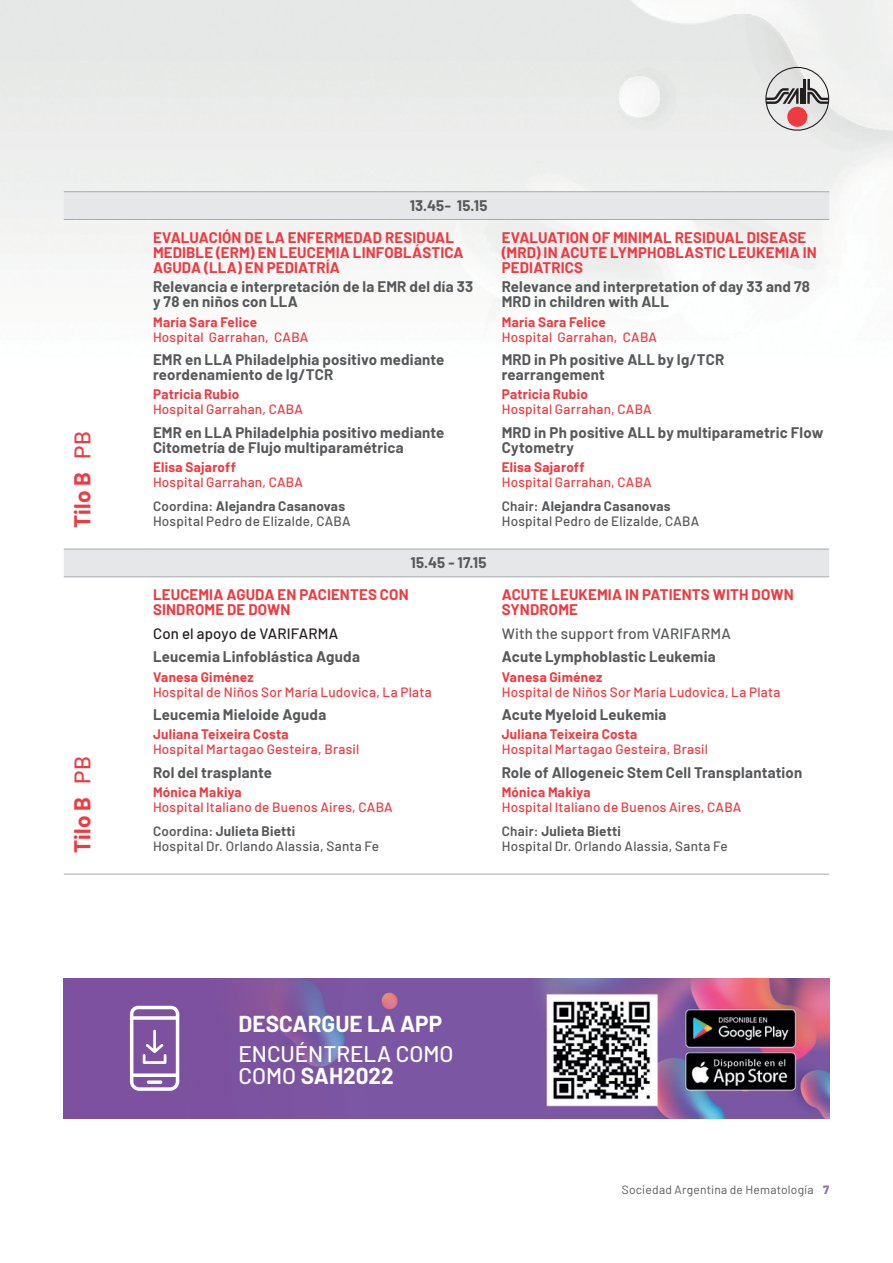
<style>
.page{position:relative;width:893px;height:1263px;background:#fff}
.page>*{position:absolute;margin:0;border:0;box-sizing:border-box;transform-origin:0 0}
.t1{font:500 22.5px/22.5px "Barlow";letter-spacing:-.005em;color:#fff}
.t2{font:700 22.5px "Barlow";letter-spacing:.005em;color:#ee3a41}
.t3{font:700 22.5px "Barlow";color:#fff}
.t4{font:700 15px/15px "Barlow";letter-spacing:.015em;color:#57585a}
.t5{font:700 15px/15px "Barlow";letter-spacing:.01em;color:#ee3a41}
.t6{font:500 15px "Barlow";letter-spacing:.01em;color:#57585a}
.t7{font:500 15px "Barlow";letter-spacing:.01em;color:#231f20}
.t8{font:500 13.5px/23.5px "Barlow";letter-spacing:.02em;color:#ee3a41}
.t9{font:700 13.5px "Barlow";letter-spacing:.02em;color:#ee3a41}
.t10{font:500 13.5px "Barlow";letter-spacing:.02em;color:#57585a}
.t11{font:12px "Barlow";letter-spacing:.02em;color:#57585a}
.s1{font-weight:500}
.s2{font-weight:600;color:#57585a}
.s3{font-weight:700;color:#57585a}
.s4{font-weight:700}
.s5{font-weight:800;color:#8f6daf}
</style>
<div class="page">
<svg style="left:765px;top:67px;width:64px;height:64px;background:#c3b6b6"></svg>
<svg style="left:64px;top:192px;width:765px;height:384px"></svg>
<hr style="left:64px;top:191px;width:85px;height:1px;background:#a8a9ad">
<hr style="left:149px;top:191px;width:340px;height:1px;background:#a8a9ad">
<hr style="left:489px;top:191px;width:340px;height:1px;background:#a8a9ad">
<hr style="left:64px;top:219px;width:85px;height:1px;background:#a8a9ad">
<hr style="left:149px;top:219px;width:340px;height:1px;background:#a8a9ad">
<hr style="left:489px;top:219px;width:340px;height:1px;background:#a8a9ad">
<hr style="left:64px;top:549px;width:85px;height:1px;background:#a8a9ad">
<hr style="left:149px;top:549px;width:340px;height:1px;background:#a8a9ad">
<hr style="left:489px;top:549px;width:340px;height:1px;background:#a8a9ad">
<hr style="left:64px;top:576px;width:85px;height:1px;background:#a8a9ad">
<hr style="left:149px;top:576px;width:340px;height:1px;background:#a8a9ad">
<hr style="left:489px;top:576px;width:340px;height:1px;background:#a8a9ad">
<hr style="left:64px;top:874px;width:85px;height:1px;background:#a8a9ad">
<hr style="left:149px;top:874px;width:340px;height:1px;background:#a8a9ad">
<hr style="left:489px;top:874px;width:340px;height:1px;background:#a8a9ad">
<img style="left:64px;top:978px;width:765px;height:140px">
<svg style="left:130px;top:1006px;width:49px;height:85px"></svg>
<h1 class="t2" style="left:66px;top:528px;width:98px;rotate:-90deg">Tilo B <span class="s1">PB</span></h1>
<h1 class="t2" style="left:66px;top:853px;width:98px;rotate:-90deg">Tilo B <span class="s1">PB</span></h1>
<p class="t4" style="left:410px;top:197px;width:79px">13.45- 15.15</p>
<p class="t5" style="left:153px;top:229px;width:312px">EVALUACIÓN DE LA ENFERMEDAD RESIDUAL<br>MEDIBLE (ERM) EN LEUCEMIA LINFOBLÁSTICA<br>AGUDA (LLA) EN PEDIATRÍA</p>
<p class="t4" style="left:153px;top:278px;width:322px">Relevancia e interpretación de la EMR del día 33 y 78 en niños con LLA</p>
<p class="t9" style="left:153px;top:312px;width:106px">María Sara Felice</p>
<p class="t8" style="left:153px;top:324px;width:157px">Hospital Garrahan, CABA</p>
<p class="t4" style="left:153px;top:351px;width:293px">EMR en LLA Philadelphia positivo mediante reordenamiento de Ig/TCR</p>
<p class="t9" style="left:153px;top:384px;width:88px">Patricia Rubio</p>
<p class="t8" style="left:153px;top:397px;width:151px">Hospital Garrahan, CABA</p>
<p class="t4" style="left:153px;top:424px;width:293px">EMR en LLA Philadelphia positivo mediante<br>Citometría de Flujo multiparamétrica</p>
<p class="t9" style="left:153px;top:457px;width:84px">Elisa Sajaroff</p>
<p class="t8" style="left:153px;top:469px;width:194px">Hospital Garrahan, CABA<br><span class="s2">Coordina:</span> <span class="s3">Alejandra Casanovas</span></p>
<p class="t10" style="left:153px;top:511px;width:199px">Hospital Pedro de Elizalde, CABA</p>
<p class="t4" style="left:411px;top:554px;width:77px">15.45 - 17.15</p>
<p class="t5" style="left:153px;top:586px;width:257px">LEUCEMIA AGUDA EN PACIENTES CON<br>SINDROME DE DOWN</p>
<p class="t7" style="left:153px;top:622px;width:187px">Con el apoyo de VARIFARMA</p>
<p class="t4" style="left:153px;top:648px;width:208px">Leucemia Linfoblástica Aguda</p>
<p class="t9" style="left:153px;top:667px;width:102px">Vanesa Giménez</p>
<p class="t8" style="left:153px;top:679px;width:280px">Hospital de Niños Sor María Ludovica, La Plata</p>
<p class="t4" style="left:153px;top:706px;width:175px">Leucemia Mieloide Aguda</p>
<p class="t9" style="left:153px;top:724px;width:137px">Juliana Teixeira Costa</p>
<p class="t8" style="left:153px;top:737px;width:208px">Hospital Martagao Gesteira, Brasil</p>
<p class="t4" style="left:153px;top:764px;width:121px">Rol del trasplante</p>
<p class="t9" style="left:153px;top:782px;width:90px">Mónica Makiya</p>
<p class="t8" style="left:153px;top:794px;width:241px">Hospital Italiano de Buenos Aires, CABA<br><span class="s2">Coordina:</span> <span class="s3">Julieta Bietti</span></p>
<p class="t10" style="left:153px;top:836px;width:228px">Hospital Dr. Orlando Alassia, Santa Fe</p>
<p class="t5" style="left:502px;top:229px;width:316px">EVALUATION OF MINIMAL RESIDUAL DISEASE (MRD) IN ACUTE LYMPHOBLASTIC LEUKEMIA IN<br>PEDIATRICS</p>
<p class="t4" style="left:502px;top:278px;width:310px">Relevance and interpretation of day 33 and 78<br>MRD in children with ALL</p>
<p class="t9" style="left:502px;top:312px;width:106px">María Sara Felice</p>
<p class="t8" style="left:502px;top:324px;width:157px">Hospital Garrahan, CABA</p>
<p class="t4" style="left:502px;top:351px;width:224px">MRD in Ph positive ALL by Ig/TCR rearrangement</p>
<p class="t9" style="left:502px;top:384px;width:88px">Patricia Rubio</p>
<p class="t8" style="left:502px;top:397px;width:151px">Hospital Garrahan, CABA</p>
<p class="t4" style="left:502px;top:424px;width:323px">MRD in Ph positive ALL by multiparametric Flow<br>Cytometry</p>
<p class="t9" style="left:502px;top:457px;width:84px">Elisa Sajaroff</p>
<p class="t8" style="left:502px;top:469px;width:170px">Hospital Garrahan, CABA<br><span class="s2">Chair:</span> <span class="s3">Alejandra Casanovas</span></p>
<p class="t10" style="left:502px;top:511px;width:199px">Hospital Pedro de Elizalde, CABA</p>
<p class="t5" style="left:502px;top:586px;width:293px">ACUTE LEUKEMIA IN PATIENTS WITH DOWN<br>SYNDROME</p>
<p class="t6" style="left:502px;top:622px;width:230px">With the support from VARIFARMA</p>
<p class="t4" style="left:502px;top:648px;width:215px">Acute Lymphoblastic Leukemia</p>
<p class="t9" style="left:502px;top:667px;width:102px">Vanesa Giménez</p>
<p class="t8" style="left:502px;top:679px;width:280px">Hospital de Niños Sor María Ludovica, La Plata</p>
<p class="t4" style="left:502px;top:706px;width:166px">Acute Myeloid Leukemia</p>
<p class="t9" style="left:502px;top:724px;width:137px">Juliana Teixeira Costa</p>
<p class="t8" style="left:502px;top:737px;width:208px">Hospital Martagao Gesteira, Brasil</p>
<p class="t4" style="left:502px;top:764px;width:302px">Role of Allogeneic Stem Cell Transplantation</p>
<p class="t9" style="left:502px;top:782px;width:90px">Mónica Makiya</p>
<p class="t8" style="left:502px;top:794px;width:241px">Hospital Italiano de Buenos Aires, CABA<br><span class="s2">Chair:</span> <span class="s3">Julieta Bietti</span></p>
<p class="t10" style="left:502px;top:836px;width:228px">Hospital Dr. Orlando Alassia, Santa Fe</p>
<h1 class="t3" style="left:239px;top:1007px;width:205px">DESCARGUE LA APP</h1>
<h1 class="t1" style="left:239px;top:1041px;width:216px">ENCUÉNTRELA COMO<br>COMO <span class="s4">SAH2022</span></h1>
<p class="t11" style="left:622px;top:1181px;width:209px">Sociedad Argentina de Hematología <span class="s5">7</span></p>
</div>
